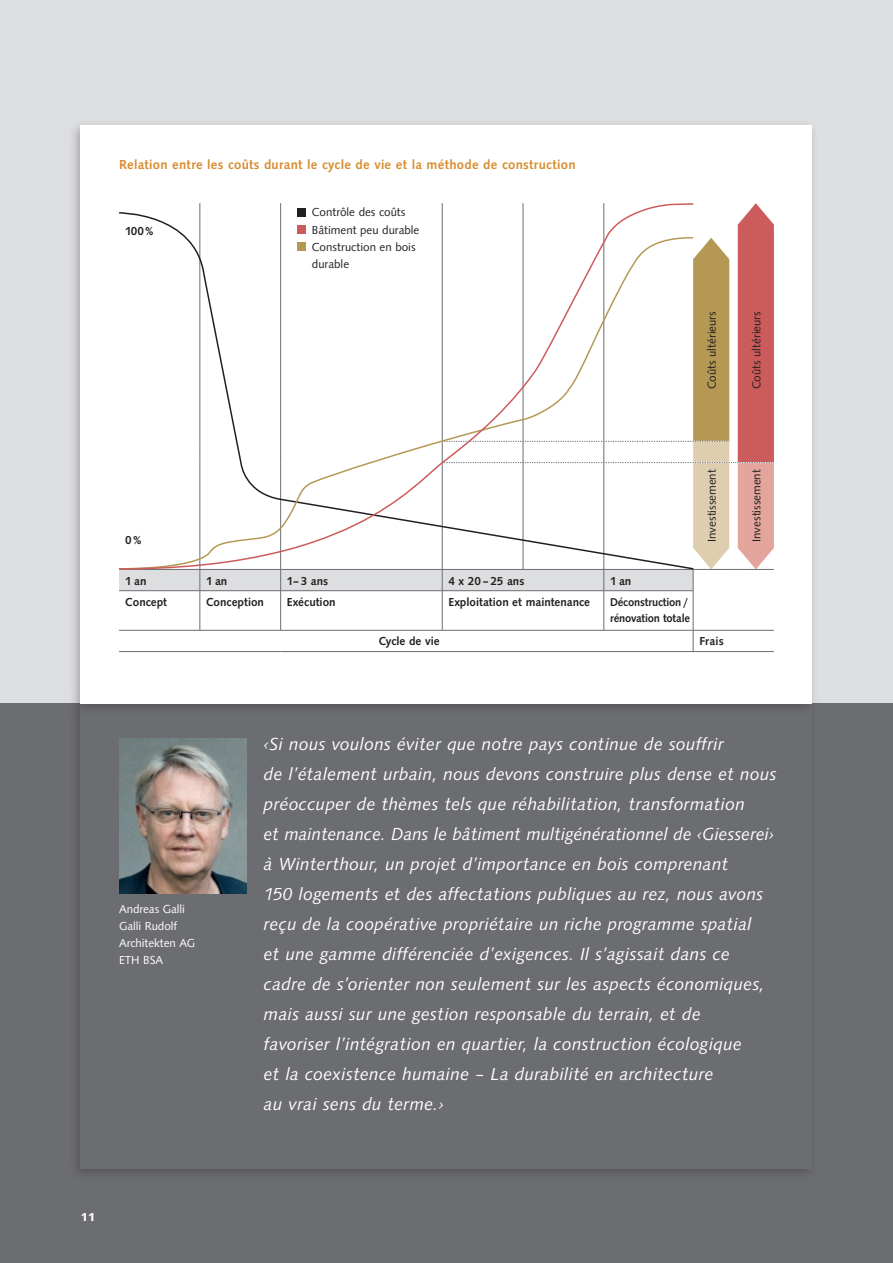
<style>
.page{position:relative;width:893px;height:1263px;background:#fff}
.page>*{position:absolute;margin:0;border:0;box-sizing:border-box;transform-origin:0 0}
.t1{font:italic 18px/30px "Syntax";letter-spacing:.02em;color:#fff}
.t2{font:500 13.5px "Syntax";letter-spacing:.02em;color:#d78c2f}
.t3{font:12px/17.2px "Syntax";color:#231f20}
.t4{font:500 12px "Syntax";color:#231f20}
.t5{font:12px/17.2px "Syntax";color:#fff}
.t6{font:700 12px "Syntax";color:#fff}
.t7{font:500 11.7px/16.5px "Syntax";letter-spacing:-.015em;color:#231f20}
</style>
<div class="page">
<div style="left:0;top:0;width:893px;height:703px;background:#dddee0"></div>
<div style="left:0;top:703px;width:893px;height:560px;background:#6c6d70"></div>
<div style="left:68px;top:698px;width:750px;height:484px;background:#67686a"></div>
<div style="left:81px;top:703px;width:731px;height:466px;background:#6c6d70"></div>
<div style="left:68px;top:119px;width:750px;height:597px;background:#231f20;opacity:.3"></div>
<div style="left:81px;top:125px;width:731px;height:578px;background:#fff"></div>
<hr style="left:200px;top:591px;width:1px;height:39px;background:#6c6d70">
<hr style="left:280px;top:591px;width:1px;height:39px;background:#6c6d70">
<hr style="left:442px;top:591px;width:1px;height:39px;background:#6c6d70">
<hr style="left:604px;top:591px;width:1px;height:39px;background:#6c6d70">
<hr style="left:693px;top:591px;width:1px;height:39px;background:#6c6d70">
<hr style="left:119px;top:630px;width:81px;height:1px;background:#6c6d70">
<hr style="left:200px;top:630px;width:81px;height:1px;background:#6c6d70">
<hr style="left:281px;top:630px;width:161px;height:1px;background:#6c6d70">
<hr style="left:442px;top:630px;width:81px;height:1px;background:#6c6d70">
<hr style="left:523px;top:630px;width:81px;height:1px;background:#6c6d70">
<hr style="left:604px;top:630px;width:89px;height:1px;background:#6c6d70">
<hr style="left:693px;top:630px;width:36px;height:1px;background:#6c6d70">
<svg style="left:693px;top:630px;width:1px;height:21px"></svg>
<hr style="left:738px;top:630px;width:36px;height:1px;background:#6c6d70">
<hr style="left:119px;top:651px;width:81px;height:1px;background:#6c6d70">
<hr style="left:200px;top:651px;width:81px;height:1px;background:#6c6d70">
<hr style="left:281px;top:651px;width:161px;height:1px;background:#6c6d70">
<hr style="left:442px;top:651px;width:81px;height:1px;background:#6c6d70">
<hr style="left:523px;top:651px;width:81px;height:1px;background:#6c6d70">
<hr style="left:604px;top:651px;width:89px;height:1px;background:#6c6d70">
<hr style="left:693px;top:651px;width:36px;height:1px;background:#6c6d70">
<hr style="left:738px;top:651px;width:36px;height:1px;background:#6c6d70">
<svg style="left:119px;top:203px;width:655px;height:388px"></svg>
<svg style="left:119px;top:203px;width:576px;height:367px"></svg>
<img style="left:119px;top:738px;width:128px;height:155px">
<p class="t2" style="left:119px;top:156px;width:458px">Relation entre les coûts durant le cycle de vie et la méthode de construction</p>
<p class="t4" style="left:125px;top:224px;width:29px">100%</p>
<p class="t3" style="left:312px;top:204px;width:109px">Contrôle des coûts<br>Bâtiment peu durable<br>Construction en bois durable</p>
<p class="t3" style="left:703px;top:389px;width:80px;rotate:-90deg">Coûts ultérieurs</p>
<p class="t3" style="left:748px;top:389px;width:80px;rotate:-90deg">Coûts ultérieurs</p>
<p class="t3" style="left:703px;top:542px;width:74px;rotate:-90deg">Investissement</p>
<p class="t3" style="left:748px;top:542px;width:74px;rotate:-90deg">Investissement</p>
<p class="t4" style="left:125px;top:533px;width:17px">0%</p>
<p class="t4" style="left:125px;top:573px;width:23px">1 an</p>
<p class="t4" style="left:206px;top:573px;width:23px">1 an</p>
<p class="t4" style="left:287px;top:573px;width:43px">1–3 ans</p>
<p class="t4" style="left:448px;top:573px;width:77px">4 x 20–25 ans</p>
<p class="t4" style="left:610px;top:573px;width:23px">1 an</p>
<p class="t4" style="left:125px;top:595px;width:43px">Concept</p>
<p class="t4" style="left:206px;top:595px;width:59px">Conception</p>
<p class="t4" style="left:287px;top:595px;width:50px">Exécution</p>
<p class="t4" style="left:448px;top:595px;width:143px">Exploitation et maintenance</p>
<p class="t7" style="left:610px;top:593px;width:81px">Déconstruction / rénovation totale</p>
<p class="t4" style="left:379px;top:634px;width:62px">Cycle de vie</p>
<p class="t4" style="left:699px;top:634px;width:26px">Frais</p>
<p class="t5" style="left:119px;top:900px;width:77px">Andreas Galli<br>Galli Rudolf<br>Architekten AG<br>ETH BSA</p>
<p class="t1" style="left:264px;top:729px;width:514px">‹Si nous voulons éviter que notre pays continue de souffrir<br>de l’étalement urbain, nous devons construire plus dense et nous préoccuper de thèmes tels que réhabilitation, transformation<br>et maintenance. Dans le bâtiment multigénérationnel de ‹Giesserei› à Winterthour, un projet d’importance en bois comprenant<br>150 logements et des affectations publiques au rez, nous avons reçu de la coopérative propriétaire un riche programme spatial<br>et une gamme différenciée d’exigences. Il s’agissait dans ce cadre de s’orienter non seulement sur les aspects économiques, mais aussi sur une gestion responsable du terrain, et de<br>favoriser l’intégration en quartier, la construction écologique<br>et la coexistence humaine – La durabilité en architecture<br>au vrai sens du terme.›</p>
<p class="t6" style="left:81px;top:1210px;width:16px">11</p>
</div>
